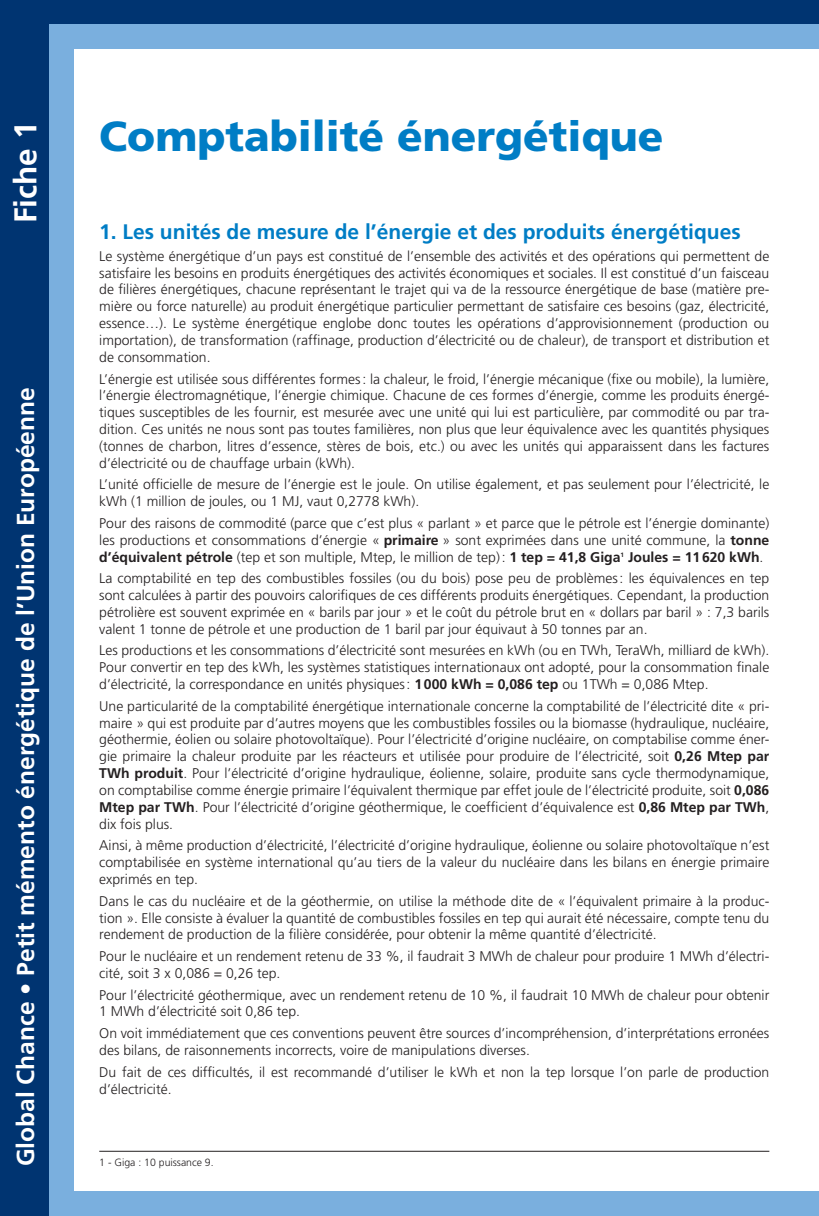
<style>
.page{position:relative;width:819px;height:1216px;background:#fff}
.page>*{position:absolute;margin:0;border:0;box-sizing:border-box;transform-origin:0 0}
.t1{font:900 42px "Frutiger";color:#007dc5}
.t2{font:700 31.5px "Frutiger";color:#fff}
.t3{font:700 24.5px "Frutiger";color:#fff}
.t4{font:700 21px "Frutiger";color:#007dc5}
.t5{font:300 14px/16.8px "Frutiger";color:#231f20;text-align:justify}
.t6{font:300 10.5px "Frutiger";color:#231f20}
.t7{font:700 6.3px "Frutiger";color:#231f20}
.s1{font-weight:700}
</style>
<div class="page">
<div style="left:0;top:0;width:819px;height:1215px;background:#003471"></div>
<div style="left:50px;top:25px;width:769px;height:1190px;background:#7aafde"></div>
<div style="left:74px;top:50px;width:745px;height:1141px;background:#fff"></div>
<hr style="left:99px;top:1150px;width:670px;height:1px;background:#231f20">
<p class="t2" style="left:13px;top:223px;width:103px;rotate:-90deg">Fiche 1</p>
<p class="t3" style="left:16px;top:1166px;width:780px;rotate:-90deg">Global Chance • Petit mémento énergétique de l’Union Européenne</p>
<p class="t1" style="left:99px;top:119px;width:565px">Comptabilité énergétique</p>
<p class="t4" style="left:99px;top:223px;width:643px">1. Les unités de mesure de l’énergie et des produits énergétiques</p>
<p class="t5" style="left:99px;top:249px;width:671px">Le système énergétique d’un pays est constitué de l’ensemble des activités et des opérations qui permettent de satisfaire les besoins en produits énergétiques des activités économiques et sociales. Il est constitué d’un faisceau de filières énergétiques, chacune représentant le trajet qui va de la ressource énergétique de base (matière pre&shy;mière ou force naturelle) au produit énergétique particulier permettant de satisfaire ces besoins (gaz, électricité, essence…). Le système énergétique englobe donc toutes les opérations d’approvisionnement (production ou importation), de transformation (raffinage, production d’électricité ou de chaleur), de transport et distribution et de consommation.</p>
<p class="t5" style="left:99px;top:371px;width:671px">L’énergie est utilisée sous différentes formes : la chaleur, le froid, l’énergie mécanique (fixe ou mobile), la lumière, l’énergie électromagnétique, l’énergie chimique. Chacune de ces formes d’énergie, comme les produits énergé&shy;tiques susceptibles de les fournir, est mesurée avec une unité qui lui est particulière, par commodité ou par tra&shy;dition. Ces unités ne nous sont pas toutes familières, non plus que leur équivalence avec les quantités physiques (tonnes de charbon, litres d’essence, stères de bois, etc.) ou avec les unités qui apparaissent dans les factures d’électricité ou de chauffage urbain (kWh).</p>
<p class="t5" style="left:99px;top:477px;width:671px">L’unité officielle de mesure de l’énergie est le joule. On utilise également, et pas seulement pour l’électricité, le kWh (1 million de joules, ou 1 MJ, vaut 0,2778 kWh).</p>
<p class="t5" style="left:99px;top:515px;width:671px">Pour des raisons de commodité (parce que c’est plus « parlant » et parce que le pétrole est l’énergie dominante) les productions et consommations d’énergie « <span class="s1">primaire</span> » sont exprimées dans une unité commune, la <span class="s1">tonne d’équivalent pétrole</span> (tep et son multiple, Mtep, le million de tep) : <span class="s1">1 tep = 41,8 Giga</span></p>
<p class="t5" style="left:99px;top:547px;width:671px;line-height:21.7px;text-indent:528px"><span class="s1">Joules = 11 620 kWh</span>.<br>La comptabilité en tep des combustibles fossiles (ou du bois) pose peu de problèmes : les équivalences en tep</p>
<p class="t5" style="left:99px;top:588px;width:671px">sont calculées à partir des pouvoirs calorifiques de ces différents produits énergétiques. Cependant, la production pétrolière est souvent exprimée en « barils par jour » et le coût du pétrole brut en « dollars par baril » : 7,3 barils valent 1 tonne de pétrole et une production de 1 baril par jour équivaut à 50 tonnes par an.</p>
<p class="t5" style="left:99px;top:643px;width:671px">Les productions et les consommations d’électricité sont mesurées en kWh (ou en TWh, TeraWh, milliard de kWh).<br>Pour convertir en tep des kWh, les systèmes statistiques internationaux ont adopté, pour la consommation finale d’électricité, la correspondance en unités physiques : <span class="s1">1 000 kWh = 0,086 tep</span> ou 1TWh = 0,086 Mtep.</p>
<p class="t5" style="left:99px;top:698px;width:671px">Une particularité de la comptabilité énergétique internationale concerne la comptabilité de l’électricité dite « pri&shy;maire » qui est produite par d’autres moyens que les combustibles fossiles ou la biomasse (hydraulique, nucléaire, géothermie, éolien ou solaire photovoltaïque). Pour l’électricité d’origine nucléaire, on comptabilise comme éner&shy;gie primaire la chaleur produite par les réacteurs et utilisée pour produire de l’électricité, soit <span class="s1">0,26 Mtep par TWh produit</span>. Pour l’électricité d’origine hydraulique, éolienne, solaire, produite sans cycle thermodynamique, on comptabilise comme énergie primaire l’équivalent thermique par effet joule de l’électricité produite, soit <span class="s1">0,086<br>Mtep par TWh</span>. Pour l’électricité d’origine géothermique, le coefficient d’équivalence est <span class="s1">0,86 Mtep par TWh</span>, dix fois plus.</p>
<p class="t5" style="left:99px;top:838px;width:671px">Ainsi, à même production d’électricité, l’électricité d’origine hydraulique, éolienne ou solaire photovoltaïque n’est comptabilisée en système international qu’au tiers de la valeur du nucléaire dans les bilans en énergie primaire exprimés en tep.</p>
<p class="t5" style="left:99px;top:893px;width:671px">Dans le cas du nucléaire et de la géothermie, on utilise la méthode dite de « l’équivalent primaire à la produc&shy;tion ». Elle consiste à évaluer la quantité de combustibles fossiles en tep qui aurait été nécessaire, compte tenu du rendement de production de la filière considérée, pour obtenir la même quantité d’électricité.</p>
<p class="t5" style="left:99px;top:948px;width:671px">Pour le nucléaire et un rendement retenu de 33 %, il faudrait 3 MWh de chaleur pour produire 1 MWh d’électri&shy;cité, soit 3 x 0,086 = 0,26 tep.</p>
<p class="t5" style="left:99px;top:987px;width:671px">Pour l’électricité géothermique, avec un rendement retenu de 10 %, il faudrait 10 MWh de chaleur pour obtenir<br>1 MWh d’électricité soit 0,86 tep.</p>
<p class="t5" style="left:99px;top:1026px;width:671px">On voit immédiatement que ces conventions peuvent être sources d’incompréhension, d’interprétations erronées des bilans, de raisonnements incorrects, voire de manipulations diverses.</p>
<p class="t5" style="left:99px;top:1064px;width:671px">Du fait de ces difficultés, il est recommandé d’utiliser le kWh et non la tep lorsque l’on parle de production d’électricité.</p>
<p class="t7" style="left:620px;top:552px;width:5px">1</p>
<p class="t6" style="left:99px;top:1158px;width:116px">1 - Giga : 10 puissance 9.</p>
</div>
